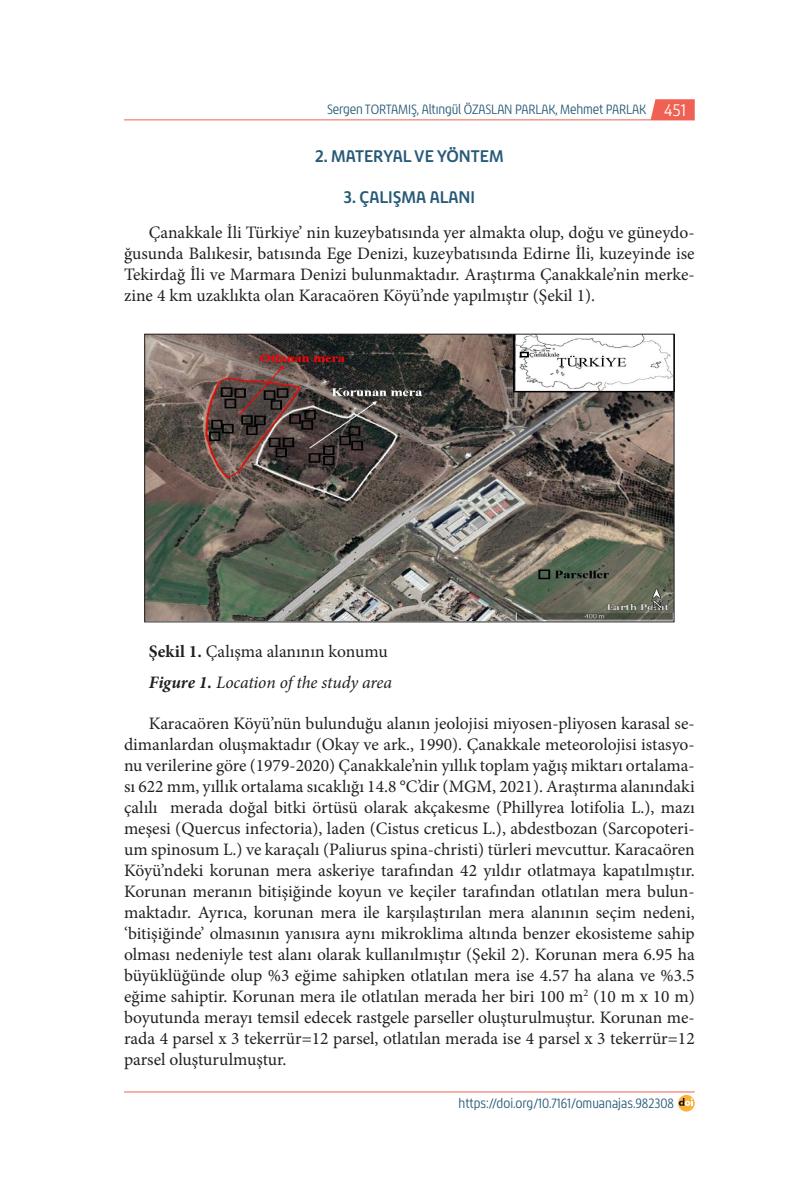
<style>
.page{position:relative;width:794px;height:1191px;background:#fff}
.page>*{position:absolute;margin:0;border:0;box-sizing:border-box;transform-origin:0 0}
.Anan_Metin{font:17.5px/21px "Minion Pro";color:#231f20;text-align:justify}
.Sayfa_İçi_Başlık{font:17.5px "Chypre Nor Bol";color:#275a77}
.Anan_Metin-2{font:italic 17.5px "Minion Pro";letter-spacing:-.01em;color:#231f20}
.t1{font:14px "Chypre Con Boo";letter-spacing:-.01em;color:#275a77}
.s1{font-family:"Chypre Nor Boo";font-size:17.5px;color:#fff}
.s2{font-weight:700}
</style>
<div class="page">
<hr style="left:124px;top:1091px;width:570px;height:1px;background:#f16153">
<svg style="left:650px;top:99px;width:44px;height:21px"></svg>
<hr style="left:124px;top:120px;width:570px;height:1px;background:#f16153">
<svg style="left:678px;top:1095px;width:16px;height:16px"></svg>
<svg style="left:679px;top:1098px;width:13px;height:8px"></svg>
<img style="left:146px;top:336px;width:526px;height:284px">
<div style="left:144px;top:334px;width:530px;height:288px;border:1px solid #231f20"></div>
<p class="t1" style="left:327px;top:101px;width:360px">Sergen TORTAMIŞ, Altıngül ÖZASLAN PARLAK, Mehmet PARLAK <span class="s1">451</span></p>
<p class="Sayfa_İçi_Başlık" style="left:315px;top:146px;width:190px">2. MATERYAL VE YÖNTEM</p>
<p class="Sayfa_İçi_Başlık" style="left:344px;top:186px;width:133px">3. ÇALIŞMA ALANI</p>
<p class="Anan_Metin" style="left:124px;top:222px;width:572px;text-indent:25px">Çanakkale İli Türkiye’ nin kuzeybatısında yer almakta olup, doğu ve güneydo&shy;ğusunda Balıkesir, batısında Ege Denizi, kuzeybatısında Edirne İli, kuzeyinde ise Tekirdağ İli ve Marmara Denizi bulunmaktadır. Araştırma Çanakkale’nin merke&shy;zine 4 km uzaklıkta olan Karacaören Köyü’nde yapılmıştır (Şekil 1).</p>
<p class="Anan_Metin" style="left:149px;top:641px;width:240px"><span class="s2">Şekil 1.</span> Çalışma alanının konumu</p>
<p class="Anan_Metin-2" style="left:149px;top:671px;width:245px"><span class="s2">Figure 1.</span> Location of the study area</p>
<p class="Anan_Metin" style="left:124px;top:713px;width:572px;text-indent:25px">Karacaören Köyü’nün bulunduğu alanın jeolojisi miyosen-pliyosen karasal se&shy;dimanlardan oluşmaktadır (Okay ve ark., 1990). Çanakkale meteorolojisi istasyo&shy;nu verilerine göre (1979-2020) Çanakkale’nin yıllık toplam yağış miktarı ortalama&shy;sı 622 mm, yıllık ortalama sıcaklığı 14.8 °C’dir (MGM, 2021). Araştırma alanındaki çalılı merada doğal bitki örtüsü olarak akçakesme (Phillyrea lotifolia L.), mazı meşesi (Quercus infectoria), laden (Cistus creticus L.), abdestbozan (Sarcopoteri&shy;um spinosum L.) ve karaçalı (Paliurus spina-christi) türleri mevcuttur. Karacaören Köyü’ndeki korunan mera askeriye tarafından 42 yıldır otlatmaya kapatılmıştır.<br>Korunan meranın bitişiğinde koyun ve keçiler tarafından otlatılan mera bulun&shy;maktadır. Ayrıca, korunan mera ile karşılaştırılan mera alanının seçim nedeni, ‘bitişiğinde’ olmasının yanısıra aynı mikroklima altında benzer ekosisteme sahip olması nedeniyle test alanı olarak kullanılmıştır (Şekil 2). Korunan mera 6.95 ha büyüklüğünde olup %3 eğime sahipken otlatılan mera ise 4.57 ha alana ve %3.5 eğime sahiptir. Korunan mera ile otlatılan merada her biri 100 m<sup>2</sup> (10 m x 10 m) boyutunda merayı temsil edecek rastgele parseller oluşturulmuştur. Korunan me&shy;rada 4 parsel x 3 tekerrür=12 parsel, otlatılan merada ise 4 parsel x 3 tekerrür=12 parsel oluşturulmuştur.</p>
<p class="t1" style="left:458px;top:1095px;width:217px">https://doi.org/10.7161/omuanajas.982308</p>
</div>
